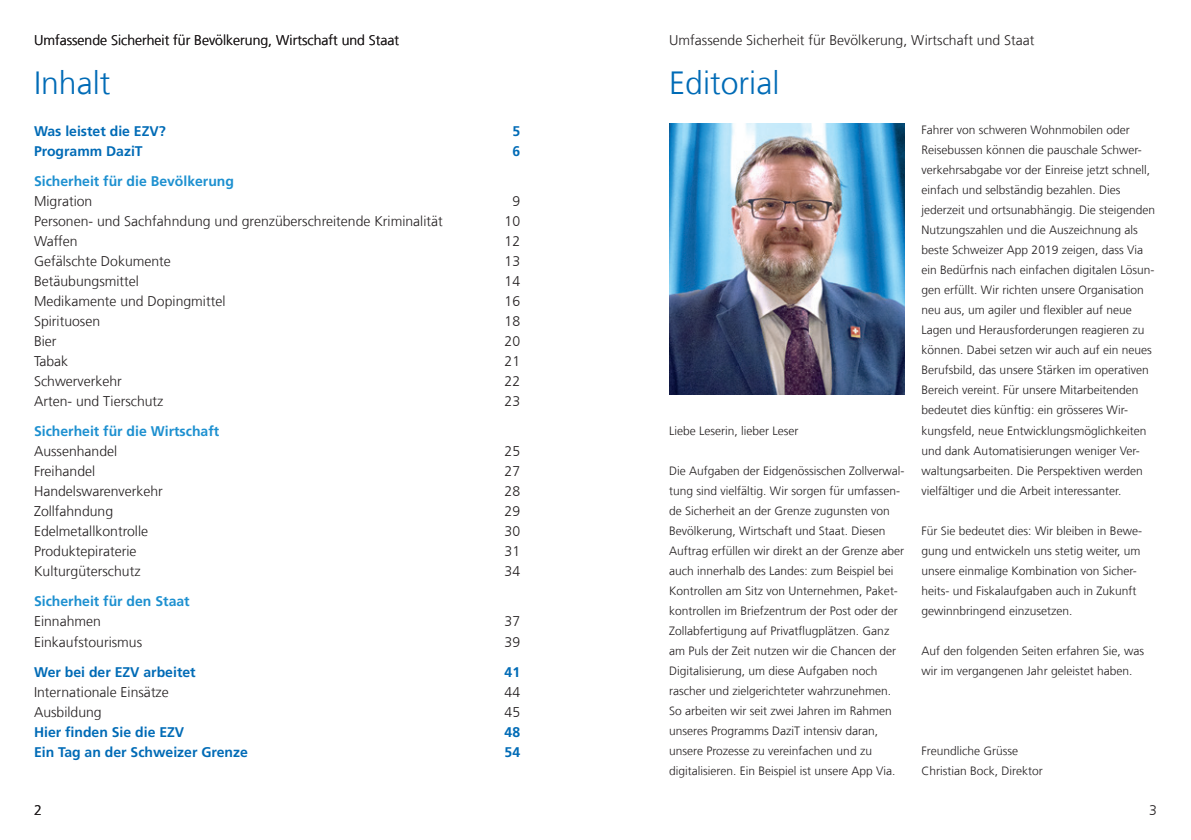
<style>
.page{position:relative;width:1191px;height:840px;background:#fff}
.page>*{position:absolute;margin:0;border:0;box-sizing:border-box;transform-origin:0 0}
.t1{font:300 32px "Frutiger LT Com";color:#006bb6}
.t2{font:300 14px "Frutiger LT Com";color:#231f20}
.t3{font:700 14px "Frutiger LT Com";color:#006bb6}
.t4{font:700 14px "Frutiger LT Com";color:#1d90d0}
.t5{font:300 12px/20px "Frutiger LT Com";color:#231f20}
</style>
<div class="page">
<img style="left:669px;top:123px;width:235px;height:271px">
<p class="t2" style="left:34px;top:32px;width:367px">Umfassende Sicherheit für Bevölkerung, Wirtschaft und Staat</p>
<p class="t2" style="left:669px;top:32px;width:367px">Umfassende Sicherheit für Bevölkerung, Wirtschaft und Staat</p>
<p class="t1" style="left:34px;top:64px;width:78px">Inhalt</p>
<p class="t1" style="left:669px;top:64px;width:112px">Editorial</p>
<p class="t3" style="left:34px;top:123px;width:133px">Was leistet die EZV?</p>
<p class="t3" style="left:512px;top:123px;width:9px">5</p>
<p class="t3" style="left:34px;top:143px;width:110px">Programm DaziT</p>
<p class="t3" style="left:512px;top:143px;width:9px">6</p>
<p class="t4" style="left:34px;top:173px;width:201px">Sicherheit für die Bevölkerung</p>
<p class="t2" style="left:34px;top:193px;width:60px">Migration</p>
<p class="t2" style="left:512px;top:193px;width:9px">9</p>
<p class="t2" style="left:34px;top:213px;width:410px">Personen- und Sachfahndung und grenzüberschreitende Kriminalität</p>
<p class="t2" style="left:504px;top:213px;width:17px">10</p>
<p class="t2" style="left:34px;top:233px;width:45px">Waffen</p>
<p class="t2" style="left:504px;top:233px;width:17px">12</p>
<p class="t2" style="left:34px;top:253px;width:138px">Gefälschte Dokumente</p>
<p class="t2" style="left:504px;top:253px;width:17px">13</p>
<p class="t2" style="left:34px;top:273px;width:107px">Betäubungsmittel</p>
<p class="t2" style="left:504px;top:273px;width:17px">14</p>
<p class="t2" style="left:34px;top:293px;width:193px">Medikamente und Dopingmittel</p>
<p class="t2" style="left:504px;top:293px;width:17px">16</p>
<p class="t2" style="left:34px;top:313px;width:68px">Spirituosen</p>
<p class="t2" style="left:504px;top:313px;width:17px">18</p>
<p class="t2" style="left:34px;top:333px;width:24px">Bier</p>
<p class="t2" style="left:504px;top:333px;width:17px">20</p>
<p class="t2" style="left:34px;top:353px;width:36px">Tabak</p>
<p class="t2" style="left:504px;top:353px;width:17px">21</p>
<p class="t2" style="left:34px;top:373px;width:89px">Schwerverkehr</p>
<p class="t2" style="left:504px;top:373px;width:17px">22</p>
<p class="t2" style="left:34px;top:393px;width:131px">Arten- und Tierschutz</p>
<p class="t2" style="left:504px;top:393px;width:17px">23</p>
<p class="t4" style="left:34px;top:423px;width:187px">Sicherheit für die Wirtschaft</p>
<p class="t2" style="left:34px;top:443px;width:85px">Aussenhandel</p>
<p class="t2" style="left:504px;top:443px;width:17px">25</p>
<p class="t2" style="left:34px;top:463px;width:63px">Freihandel</p>
<p class="t2" style="left:504px;top:463px;width:17px">27</p>
<p class="t2" style="left:34px;top:483px;width:130px">Handelswarenverkehr</p>
<p class="t2" style="left:504px;top:483px;width:17px">28</p>
<p class="t2" style="left:34px;top:503px;width:81px">Zollfahndung</p>
<p class="t2" style="left:504px;top:503px;width:17px">29</p>
<p class="t2" style="left:34px;top:523px;width:116px">Edelmetallkontrolle</p>
<p class="t2" style="left:504px;top:523px;width:17px">30</p>
<p class="t2" style="left:34px;top:543px;width:104px">Produktepiraterie</p>
<p class="t2" style="left:504px;top:543px;width:17px">31</p>
<p class="t2" style="left:34px;top:563px;width:108px">Kulturgüterschutz</p>
<p class="t2" style="left:504px;top:563px;width:17px">34</p>
<p class="t4" style="left:34px;top:593px;width:157px">Sicherheit für den Staat</p>
<p class="t2" style="left:34px;top:613px;width:68px">Einnahmen</p>
<p class="t2" style="left:504px;top:613px;width:17px">37</p>
<p class="t2" style="left:34px;top:633px;width:110px">Einkaufstourismus</p>
<p class="t2" style="left:504px;top:633px;width:17px">39</p>
<p class="t3" style="left:34px;top:663px;width:163px">Wer bei der EZV arbeitet</p>
<p class="t3" style="left:504px;top:663px;width:17px">41</p>
<p class="t2" style="left:34px;top:683px;width:136px">Internationale Einsätze</p>
<p class="t2" style="left:504px;top:683px;width:17px">44</p>
<p class="t2" style="left:34px;top:703px;width:69px">Ausbildung</p>
<p class="t2" style="left:504px;top:703px;width:17px">45</p>
<p class="t3" style="left:34px;top:723px;width:152px">Hier finden Sie die EZV</p>
<p class="t3" style="left:504px;top:723px;width:17px">48</p>
<p class="t3" style="left:34px;top:743px;width:215px">Ein Tag an der Schweizer Grenze</p>
<p class="t3" style="left:504px;top:743px;width:17px">54</p>
<p class="t5" style="left:669px;top:420px;width:131px">Liebe Leserin, lieber Leser</p>
<p class="t5" style="left:669px;top:460px;width:237px">Die Aufgaben der Eidgenössischen Zollverwal&shy;tung sind vielfältig. Wir sorgen für umfassen&shy;de Sicherheit an der Grenze zugunsten von Bevölkerung, Wirtschaft und Staat. Diesen Auftrag erfüllen wir direkt an der Grenze aber auch innerhalb des Landes: zum Beispiel bei Kontrollen am Sitz von Unternehmen, Paket&shy;kontrollen im Briefzentrum der Post oder der Zollabfertigung auf Privatflugplätzen. Ganz am Puls der Zeit nutzen wir die Chancen der Digitalisierung, um diese Aufgaben noch rascher und zielgerichteter wahrzunehmen.<br>So arbeiten wir seit zwei Jahren im Rahmen unseres Programms DaziT intensiv daran, unsere Prozesse zu vereinfachen und zu digitalisieren. Ein Beispiel ist unsere App Via.</p>
<p class="t5" style="left:921px;top:120px;width:235px">Fahrer von schweren Wohnmobilen oder Reisebussen können die pauschale Schwer&shy;verkehrsabgabe vor der Einreise jetzt schnell, einfach und selbständig bezahlen. Dies jederzeit und ortsunabhängig. Die steigenden Nutzungszahlen und die Auszeichnung als beste Schweizer App 2019 zeigen, dass Via ein Bedürfnis nach einfachen digitalen Lösun&shy;gen erfüllt. Wir richten unsere Organisation neu aus, um agiler und flexibler auf neue Lagen und Herausforderungen reagieren zu können. Dabei setzen wir auch auf ein neues Berufsbild, das unsere Stärken im operativen Bereich vereint. Für unsere Mitarbeitenden bedeutet dies künftig: ein grösseres Wir&shy;kungsfeld, neue Entwicklungsmöglichkeiten und dank Automatisierungen weniger Ver&shy;waltungsarbeiten. Die Perspektiven werden vielfältiger und die Arbeit interessanter.</p>
<p class="t5" style="left:921px;top:520px;width:222px">Für Sie bedeutet dies: Wir bleiben in Bewe&shy;gung und entwickeln uns stetig weiter, um unsere einmalige Kombination von Sicher&shy;heits- und Fiskalaufgaben auch in Zukunft gewinnbringend einzusetzen.</p>
<p class="t5" style="left:921px;top:640px;width:224px">Auf den folgenden Seiten erfahren Sie, was wir im vergangenen Jahr geleistet haben.</p>
<p class="t5" style="left:921px;top:740px;width:98px">Freundliche Grüsse</p>
<p class="t5" style="left:921px;top:760px;width:123px">Christian Bock, Direktor</p>
<p class="t2" style="left:34px;top:801px;width:9px">2</p>
<p class="t2" style="left:1149px;top:801px;width:9px">3</p>
</div>
